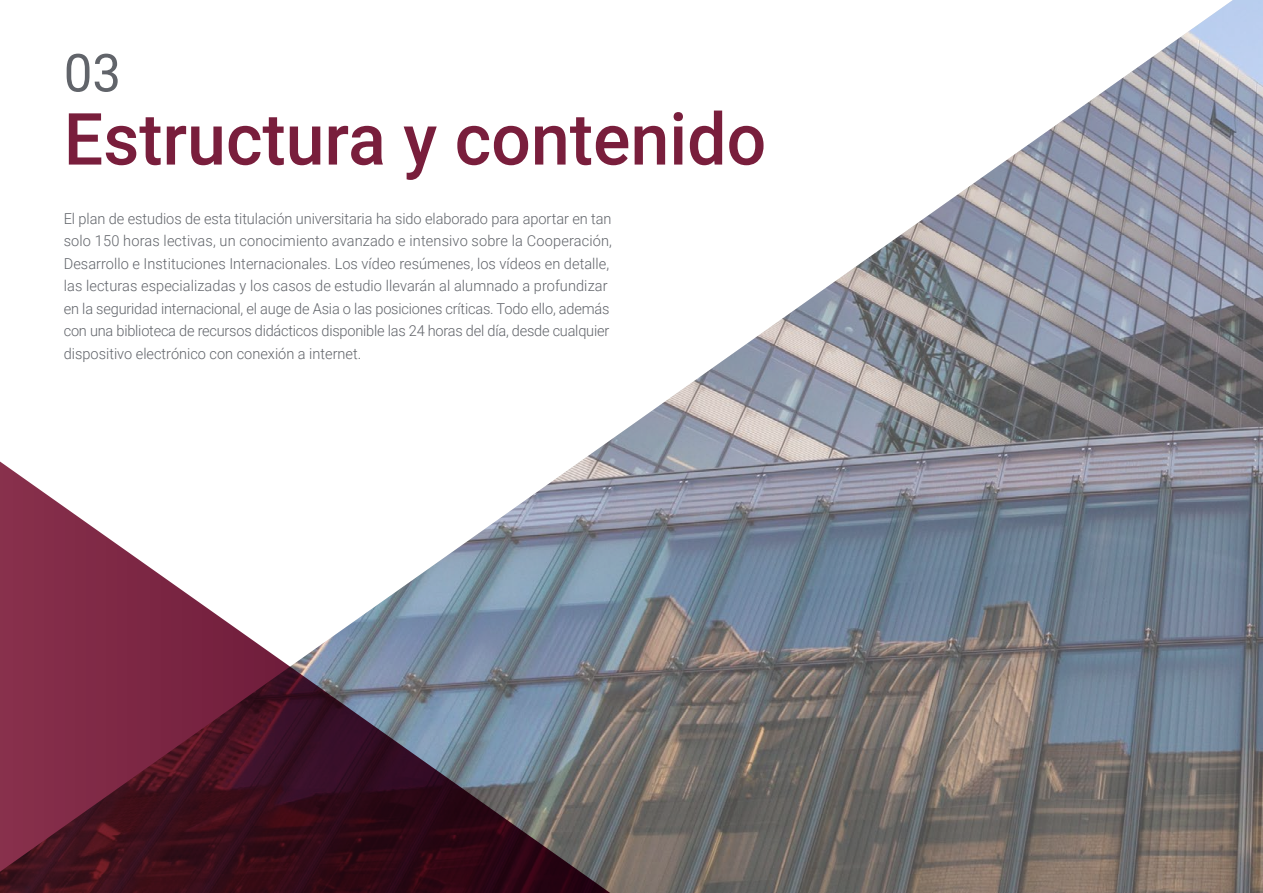
<style>
.page{position:relative;width:1263px;height:893px;background:#fff}
.page>*{position:absolute;margin:0;border:0;box-sizing:border-box;transform-origin:0 0}
.t1{font:500 72px "Roboto";color:#791e3c}
.t2{font:52.5px "Roboto";color:#61646a}
.t3{font:300 15px/22.5px "Roboto";color:#61646a}
</style>
<div class="page">
<img style="left:602px;top:0;width:661px;height:893px">
<svg style="left:0;top:446px;width:640px;height:447px"></svg>
<h2 class="t2" style="left:64px;top:36px;width:59px">03</h2>
<h1 class="t1" style="left:64px;top:89px;width:704px">Estructura y contenido</h1>
<p class="t3" style="left:64px;top:207px;width:550px">El plan de estudios de esta titulación universitaria ha sido elaborado para aportar en tan solo 150 horas lectivas, un conocimiento avanzado e intensivo sobre la Cooperación, Desarrollo e Instituciones Internacionales. Los vídeo resúmenes, los vídeos en detalle, las lecturas especializadas y los casos de estudio llevarán al alumnado a profundizar en la seguridad internacional, el auge de Asia o las posiciones críticas. Todo ello, además con una biblioteca de recursos didácticos disponible las 24 horas del día, desde cualquier dispositivo electrónico con conexión a internet.</p>
</div>
